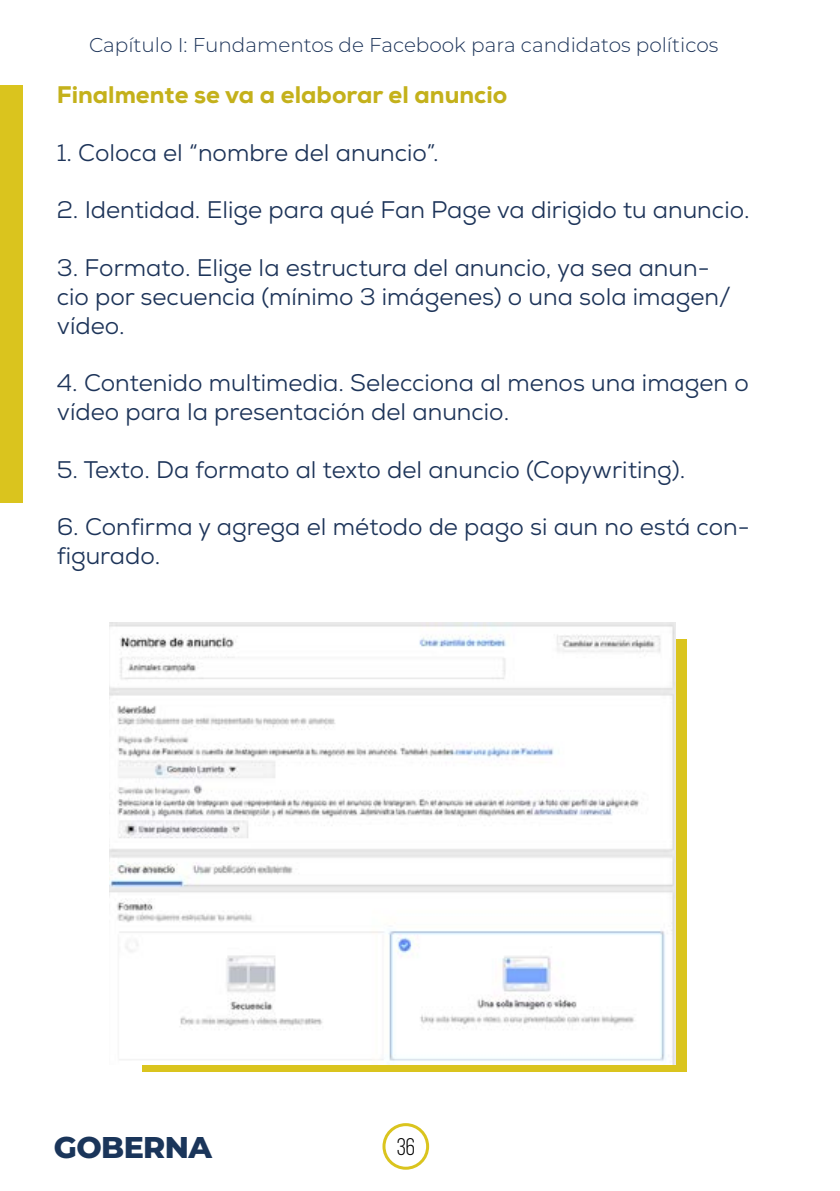
<style>
.page{position:relative;width:840px;height:1191px;background:#fff}
.page>*{position:absolute;margin:0;border:0;box-sizing:border-box;transform-origin:0 0}
.t1{font:800 30px "Montserrat";letter-spacing:-.02em;color:#1a355a}
.t2{font:24px/28.8px "Nexa";color:#1d3459}
.t3{font:800 24px "Nexa";color:#c4b11b}
.t4{font:24px "Bebas Neue";color:#000}
.t5{font:300 20px "Montserrat";color:#1d3459}
</style>
<div class="page">
<div style="left:0;top:85px;width:23px;height:417px;background:#dac41e"></div>
<div style="left:382px;top:1123px;width:47px;height:46px;border:3px solid #dac41e;border-radius:50%"></div>
<div style="left:142px;top:639px;width:544px;height:432px;background:#dac41e"></div>
<img style="left:110px;top:622px;width:565px;height:442px">
<p class="t5" style="left:89px;top:31px;width:630px">Capítulo I: Fundamentos de Facebook para candidatos políticos</p>
<p class="t3" style="left:57px;top:79px;width:452px">Finalmente se va a elaborar el anuncio</p>
<p class="t2" style="left:57px;top:138px;width:383px">1. Coloca el “nombre del anuncio”.</p>
<p class="t2" style="left:57px;top:196px;width:694px">2. Identidad. Elige para qué Fan Page va dirigido tu anuncio.</p>
<p class="t2" style="left:57px;top:253px;width:675px">3. Formato. Elige la estructura del anuncio, ya sea anun&shy;cio por secuencia (mínimo 3 imágenes) o una sola imagen/ vídeo.</p>
<p class="t2" style="left:57px;top:368px;width:693px">4. Contenido multimedia. Selecciona al menos una imagen o vídeo para la presentación del anuncio.</p>
<p class="t2" style="left:57px;top:455px;width:629px">5. Texto. Da formato al texto del anuncio (Copywriting).</p>
<p class="t2" style="left:57px;top:512px;width:694px">6. Confirma y agrega el método de pago si aun no está con&shy;figurado.</p>
<p class="t1" style="left:54px;top:1125px;width:160px">GOBERNA</p>
<p class="t4" style="left:396px;top:1134px;width:20px">36</p>
</div>
